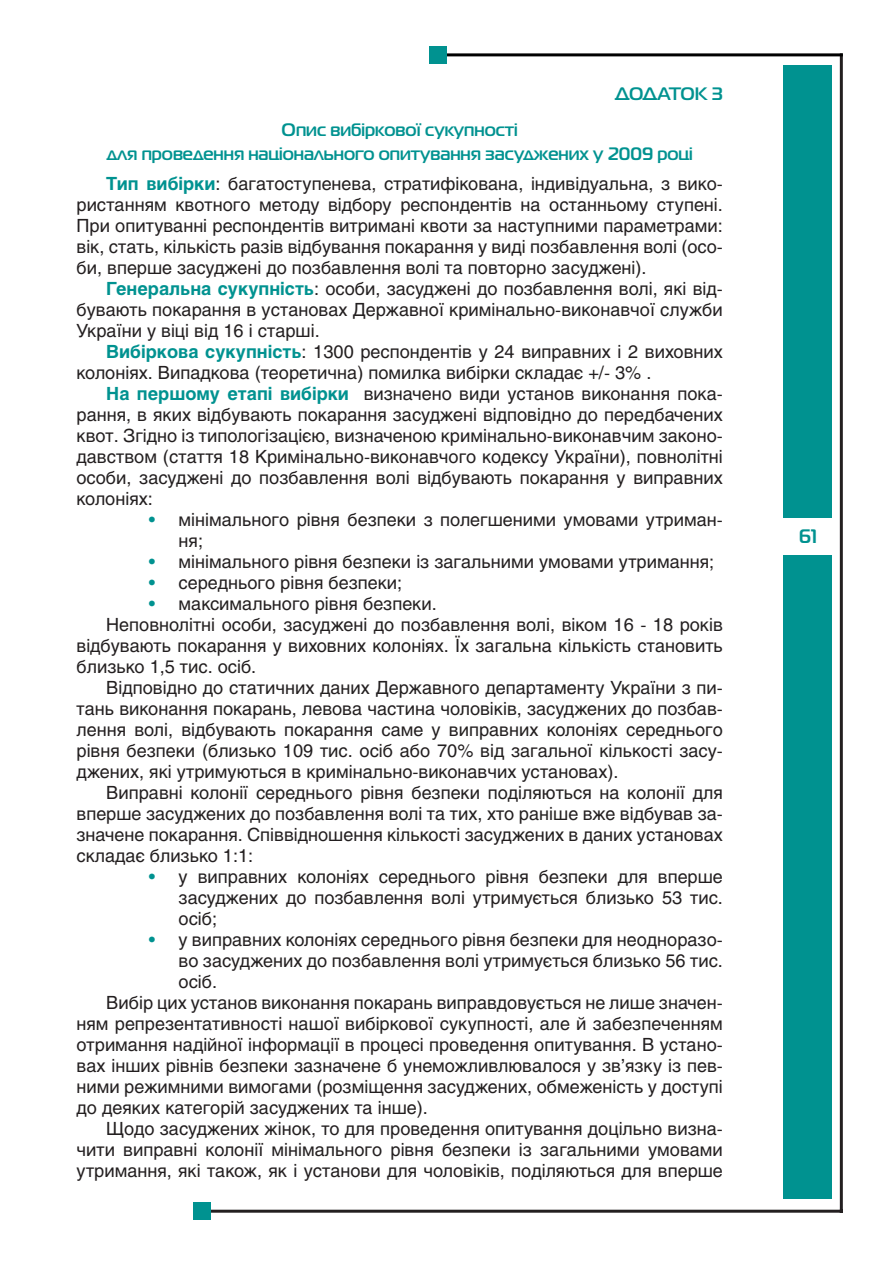
<style>
.page{position:relative;width:893px;height:1263px;background:#fff}
.page>*{position:absolute;margin:0;border:0;box-sizing:border-box;transform-origin:0 0}
.t1{font:700 19.5px "Magistral C";color:#009290}
.t2{font:18px/21px "Helios";color:#231f20;text-align:justify}
.t3{font:700 18px/24px "Magistral C";color:#009290;text-align:center}
.s1{font-weight:700;color:#009290}
.s2{color:#009290}
</style>
<div class="page">
<div style="left:783px;top:65px;width:49px;height:453px;background:#009290"></div>
<hr style="left:205px;top:1210px;width:638px;height:3px;background:#231f20">
<hr style="left:840px;top:53px;width:3px;height:1160px;background:#231f20">
<hr style="left:443px;top:53px;width:400px;height:3px;background:#000">
<div style="left:783px;top:555px;width:49px;height:643px;background:#009290"></div>
<div style="left:429px;top:47px;width:17px;height:17px;background:#009290"></div>
<div style="left:193px;top:1202px;width:17px;height:17px;background:#009290"></div>
<p class="t3" style="left:615px;top:83px;width:109px">ДОДАТОК 3</p>
<p class="t3" style="left:107px;top:120px;width:588px">Опис вибіркової сукупності<br>для проведення національного опитування засуджених у 2009 році</p>
<p class="t2" style="left:77px;top:175px;width:648px;text-indent:30px"><span class="s1">Тип вибірки</span>: багатоступенева, стратифікована, індивідуальна, з вико&shy;ристанням квотного методу відбору респондентів на останньому ступені.<br>При опитуванні респондентів витримані квоти за наступними параметрами: вік, стать, кількість разів відбування покарання у виді позбавлення волі (осо&shy;би, вперше засуджені до позбавлення волі та повторно засуджені).</p>
<p class="t2" style="left:77px;top:280px;width:648px;text-indent:30px"><span class="s1">Генеральна сукупність</span>: особи, засуджені до позбавлення волі, які від&shy;бувають покарання в установах Державної кримінально-виконавчої служби України у віці від 16 і старші.</p>
<p class="t2" style="left:77px;top:343px;width:648px;text-indent:30px"><span class="s1">Вибіркова сукупність</span>: 1300 респондентів у 24 виправних і 2 виховних колоніях. Випадкова (теоретична) помилка вибірки складає +/- 3% .</p>
<p class="t2" style="left:77px;top:385px;width:648px;text-indent:30px"><span class="s1">На першому етапі вибірки</span> визначено види установ виконання пока&shy;рання, в яких відбувають покарання засуджені відповідно до передбачених квот. Згідно із типологізацією, визначеною кримінально-виконавчим законо&shy;давством (стаття 18 Кримінально-виконавчого кодексу України), повнолітні особи, засуджені до позбавлення волі відбувають покарання у виправних колоніях:</p>
<p class="t2" style="left:179px;top:511px;width:546px;text-indent:-30px"><span class="s2">•</span> мінімального рівня безпеки з полегшеними умовами утриман&shy;ня;</p>
<p class="t2" style="left:149px;top:553px;width:567px"><span class="s2">•</span> мінімального рівня безпеки із загальними умовами утримання;</p>
<p class="t2" style="left:149px;top:574px;width:255px"><span class="s2">•</span> середнього рівня безпеки;</p>
<p class="t2" style="left:149px;top:595px;width:289px"><span class="s2">•</span> максимального рівня безпеки.</p>
<p class="t2" style="left:106px;top:616px;width:618px">Неповнолітні особи, засуджені до позбавлення волі, віком 16 - 18 років</p>
<p class="t2" style="left:77px;top:637px;width:648px">відбувають покарання у виховних колоніях. Їх загальна кількість становить</p>
<p class="t2" style="left:77px;top:658px;width:181px">близько 1,5 тис. осіб.</p>
<p class="t2" style="left:106px;top:679px;width:618px">Відповідно до статичних даних Державного департаменту України з пи-</p>
<p class="t2" style="left:77px;top:700px;width:648px">тань виконання покарань, левова частина чоловіків, засуджених до позбав-</p>
<p class="t2" style="left:77px;top:721px;width:648px">лення волі, відбувають покарання саме у виправних колоніях середнього</p>
<p class="t2" style="left:77px;top:742px;width:648px">рівня безпеки (близько 109 тис. осіб або 70% від загальної кількості засу-</p>
<p class="t2" style="left:77px;top:763px;width:543px">джених, які утримуються в кримінально-виконавчих установах).</p>
<p class="t2" style="left:106px;top:784px;width:618px">Виправні колонії середнього рівня безпеки поділяються на колонії для</p>
<p class="t2" style="left:77px;top:805px;width:648px">вперше засуджених до позбавлення волі та тих, хто раніше вже відбував за-</p>
<p class="t2" style="left:77px;top:826px;width:648px">значене покарання. Співвідношення кількості засуджених в даних установах</p>
<p class="t2" style="left:77px;top:847px;width:178px">складає близько 1:1:</p>
<p class="t2" style="left:179px;top:868px;width:546px;text-indent:-30px"><span class="s2">•</span> у виправних колоніях середнього рівня безпеки для вперше засуджених до позбавлення волі утримується близько 53 тис. осіб;</p>
<p class="t2" style="left:149px;top:931px;width:576px"><span class="s2">•</span> у виправних колоніях середнього рівня безпеки для неодноразо-</p>
<p class="t2" style="left:179px;top:952px;width:546px">во засуджених до позбавлення волі утримується близько 56 тис.</p>
<p class="t2" style="left:179px;top:973px;width:40px">осіб.</p>
<p class="t2" style="left:106px;top:994px;width:618px">Вибір цих установ виконання покарань виправдовується не лише значен-</p>
<p class="t2" style="left:77px;top:1015px;width:648px">ням репрезентативності нашої вибіркової сукупності, але й забезпеченням</p>
<p class="t2" style="left:77px;top:1036px;width:648px">отримання надійної інформації в процесі проведення опитування. В устано-</p>
<p class="t2" style="left:77px;top:1057px;width:648px">вах інших рівнів безпеки зазначене б унеможливлювалося у зв’язку із пев-</p>
<p class="t2" style="left:77px;top:1078px;width:648px">ними режимними вимогами (розміщення засуджених, обмеженість у доступі</p>
<p class="t2" style="left:77px;top:1099px;width:353px">до деяких категорій засуджених та інше).</p>
<p class="t2" style="left:106px;top:1120px;width:618px">Щодо засуджених жінок, то для проведення опитування доцільно визна-</p>
<p class="t2" style="left:77px;top:1141px;width:648px">чити виправні колонії мінімального рівня безпеки із загальними умовами</p>
<p class="t2" style="left:77px;top:1162px;width:648px">утримання, які також, як і установи для чоловіків, поділяються для вперше</p>
<p class="t1" style="left:799px;top:529px;width:20px">61</p>
</div>
